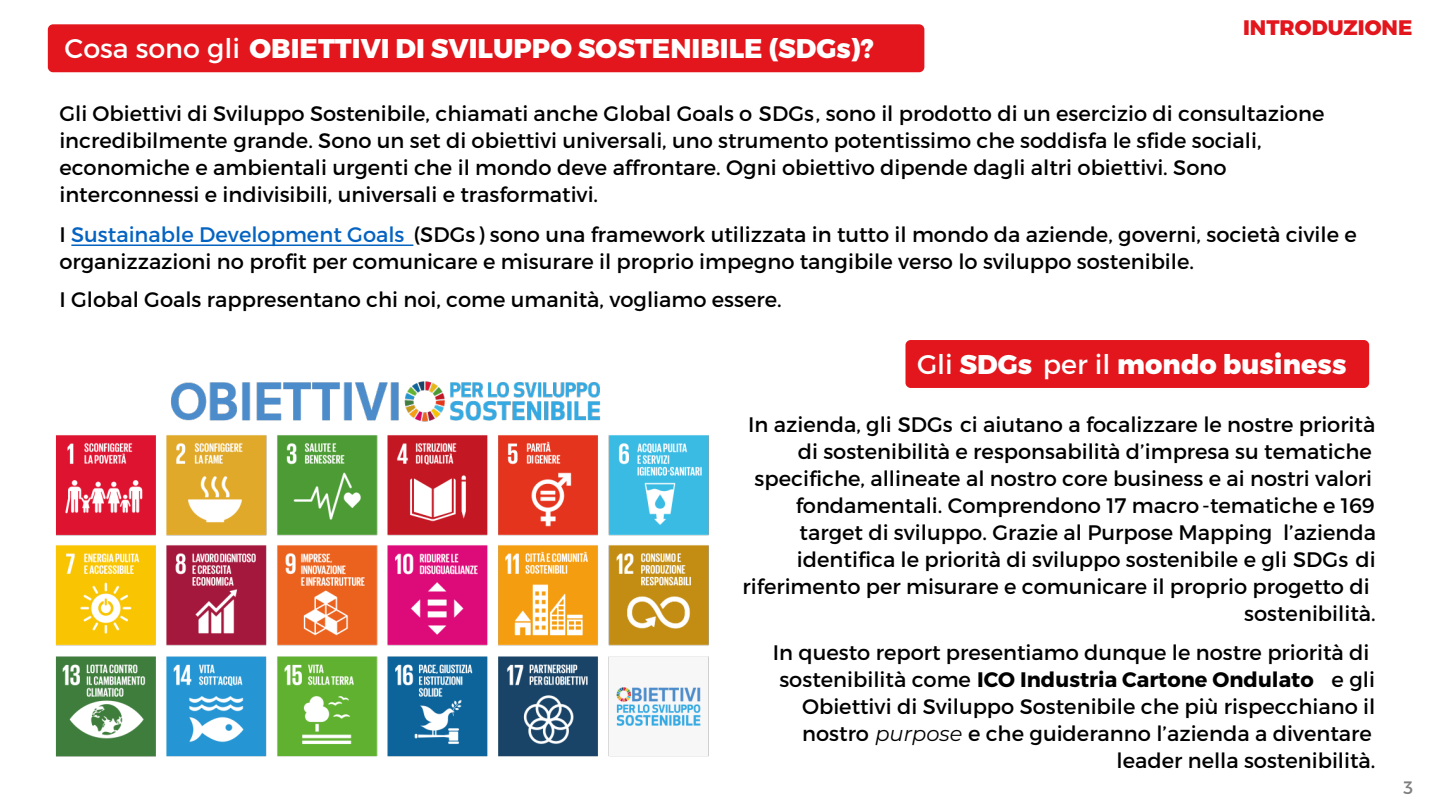
<style>
.page{position:relative;width:1440px;height:810px;background:#fff}
.page>*{position:absolute;margin:0;border:0;box-sizing:border-box;transform-origin:0 0}
.t1{font:800 27px "Montserrat";color:#fff}
.t2{font:21px/27px "Montserrat";color:#000}
.t3{font:800 21px "Montserrat";color:#e2161c}
.t4{font:18px "Montserrat";color:#7f7f7f}
.s1{font-weight:400}
.s2{color:#0563c1}
.s3{font-weight:700}
.s4{font-style:italic}
</style>
<div class="page">
<svg style="left:71px;top:244px;width:342px;height:2px"></svg>
<div style="left:49px;top:25px;width:875px;height:47px;background:#e2161c;border-radius:5px"></div>
<div style="left:48px;top:24px;width:876px;height:48px;border:2px solid #e2161c;border-radius:5px"></div>
<div style="left:906px;top:341px;width:462px;height:46px;background:#e2161c;border-radius:5px"></div>
<div style="left:905px;top:340px;width:464px;height:48px;border:2px solid #e2161c;border-radius:5px"></div>
<img style="left:55px;top:381px;width:654px;height:376px">
<p class="t1" style="left:65px;top:31px;width:811px"><span class="s1">Cosa sono gli</span> OBIETTIVI DI SVILUPPO SOSTENIBILE (SDGs)?</p>
<p class="t3" style="left:1243px;top:14px;width:171px">INTRODUZIONE</p>
<p class="t2" style="left:59px;top:100px;width:1267px">Gli Obiettivi di Sviluppo Sostenibile, chiamati anche Global Goals o SDGs, sono il prodotto di un esercizio di consultazione incredibilmente grande. Sono un set di obiettivi universali, uno strumento potentissimo che soddisfa le sfide sociali, economiche e ambientali urgenti che il mondo deve affrontare. Ogni obiettivo dipende dagli altri obiettivi. Sono interconnessi e indivisibili, universali e trasformativi.</p>
<p class="t2" style="left:59px;top:221px;width:1299px">I <span class="s2">Sustainable Development Goals</span> (SDGs) sono una framework utilizzata in tutto il mondo da aziende, governi, società civile e organizzazioni no profit per comunicare e misurare il proprio impegno tangibile verso lo sviluppo sostenibile.</p>
<p class="t2" style="left:59px;top:286px;width:724px">I Global Goals rappresentano chi noi, come umanità, vogliamo essere.</p>
<p class="t1" style="left:917px;top:347px;width:431px"><span class="s1">Gli</span> SDGs <span class="s1">per il</span> mondo business</p>
<p class="t2" style="left:748px;top:411px;width:629px">In azienda, gli SDGs ci aiutano a focalizzare le nostre priorità</p>
<p class="t2" style="left:798px;top:438px;width:576px">di sostenibilità e responsabilità d’impresa su tematiche</p>
<p class="t2" style="left:755px;top:465px;width:619px">specifiche, allineate al nostro core business e ai nostri valori</p>
<p class="t2" style="left:796px;top:492px;width:581px">fondamentali. Comprendono 17 macro-tematiche e 169</p>
<p class="t2" style="left:800px;top:519px;width:578px">target di sviluppo. Grazie al Purpose Mapping l’azienda</p>
<p class="t2" style="left:797px;top:546px;width:580px">identifica le priorità di sviluppo sostenibile e gli SDGs di</p>
<p class="t2" style="left:743px;top:573px;width:629px">riferimento per misurare e comunicare il proprio progetto di</p>
<p class="t2" style="left:1244px;top:600px;width:133px">sostenibilità.</p>
<p class="t2" style="left:773px;top:639px;width:604px;text-align:right">In questo report presentiamo dunque le nostre priorità di sostenibilità come <span class="s3">ICO Industria Cartone Ondulato</span> e gli Obiettivi di Sviluppo Sostenibile che più rispecchiano il nostro <span class="s4">purpose</span> e che guideranno l’azienda a diventare leader nella sostenibilità.</p>
<p class="t4" style="left:1404px;top:777px;width:11px">3</p>
</div>
